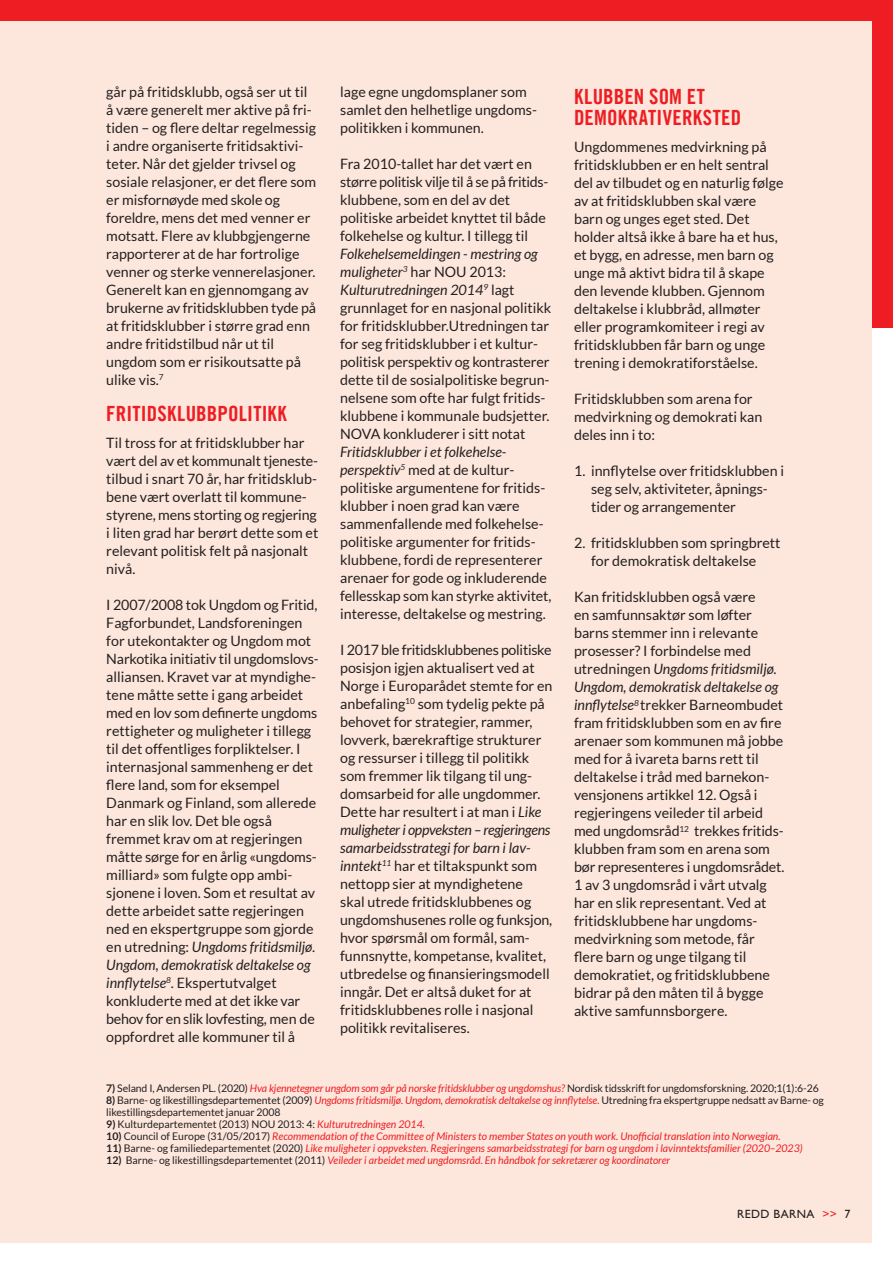
<style>
.page{position:relative;width:893px;height:1263px;background:#fff}
.page>*{position:absolute;margin:0;border:0;box-sizing:border-box;transform-origin:0 0}
.t1{font:21px/21px "Trade Gothic LT Com Bd Cn 20";letter-spacing:.015em;color:#ee1d23}
.t2{font:14.25px/18px "Lato";color:#231f20}
.t3{font:12px "Gill Sans Infant Std";letter-spacing:.03em;color:#231f20}
.t4{font:10.5px/12px "Lato";letter-spacing:-.01em;color:#231f20}
.t5{font:italic 10.5px "Lato";color:#ee1d23}
.s1{font-style:italic}
.s2{font-weight:700}
.s3{font-style:italic;color:#ee1d23}
.s4{font-weight:700;font-style:normal;color:#231f20}
.s5{font-style:normal;color:#231f20}
.s6{color:#ee1d23}
</style>
<div class="page">
<div style="left:0;top:0;width:893px;height:327px;background:#ee1d23"></div>
<div style="left:0;top:21px;width:872px;height:1222px;background:#fde7dc"></div>
<p class="t2" style="left:106px;top:82px;width:211px">går på fritidsklubb, også ser ut til å være generelt mer aktive på fri&shy;tiden – og flere deltar regelmessig i andre organiserte fritidsaktivi&shy;teter. Når det gjelder trivsel og sosiale relasjoner, er det flere som er misfornøyde med skole og foreldre, mens det med venner er motsatt. Flere av klubbgjengerne rapporterer at de har fortrolige venner og sterke vennerelasjoner.<br>Generelt kan en gjennomgang av brukerne av fritidsklubben tyde på at fritidsklubber i større grad enn andre fritidstilbud når ut til ungdom som er risikoutsatte på ulike vis.<sup>7</sup></p>
<h1 class="t1" style="left:106px;top:402px;width:182px">FRITIDSKLUBBPOLITIKK</h1>
<p class="t2" style="left:106px;top:433px;width:214px">Til tross for at fritidsklubber har vært del av et kommunalt tjeneste&shy;tilbud i snart 70 år, har fritidsklub&shy;bene vært overlatt til kommune&shy;styrene, mens storting og regjering i liten grad har berørt dette som et relevant politisk felt på nasjonalt nivå.</p>
<p class="t2" style="left:106px;top:595px;width:214px">I 2007/2008 tok Ungdom og Fritid, Fagforbundet, Landsforeningen for utekontakter og Ungdom mot Narkotika initiativ til ungdomslovs&shy;alliansen. Kravet var at myndighe&shy;tene måtte sette i gang arbeidet med en lov som definerte ungdoms rettigheter og muligheter i tillegg til det offentliges forpliktelser. I internasjonal sammenheng er det flere land, som for eksempel Danmark og Finland, som allerede har en slik lov. Det ble også fremmet krav om at regjeringen måtte sørge for en årlig «ungdoms&shy;milliard» som fulgte opp ambi&shy;sjonene i loven. Som et resultat av dette arbeidet satte regjeringen ned en ekspertgruppe som gjorde en utredning: <span class="s1">Ungdoms fritidsmiljø.<br>Ungdom, demokratisk deltakelse og innflytelse</span><sup>8</sup><span class="s1">.</span> Ekspertutvalget konkluderte med at det ikke var behov for en slik lovfesting, men de oppfordret alle kommuner til å</p>
<p class="t2" style="left:340px;top:82px;width:198px">lage egne ungdomsplaner som samlet den helhetlige ungdoms&shy;politikken i kommunen.</p>
<p class="t2" style="left:340px;top:154px;width:210px">Fra 2010-tallet har det vært en større politisk vilje til å se på fritids&shy;klubbene, som en del av det politiske arbeidet knyttet til både folkehelse og kultur. I tillegg til</p>
<p class="t2" style="left:340px;top:244px;width:213px"><span class="s1">Folkehelsemeldingen - mestring og muligheter</span><sup>3</sup> har NOU 2013:<br><span class="s1">Kulturutredningen 2014</span><sup>9</sup> lagt grunnlaget for en nasjonal politikk for fritidsklubber.Utredningen tar for seg fritidsklubber i et kultur&shy;politisk perspektiv og kontrasterer dette til de sosialpolitiske begrun&shy;nelsene som ofte har fulgt fritids&shy;klubbene i kommunale budsjetter.<br>NOVA konkluderer i sitt notat</p>
<p class="t2" style="left:340px;top:442px;width:213px"><span class="s1">Fritidsklubber i et folkehelse&shy;perspektiv</span><sup>5</sup> med at de kultur&shy;politiske argumentene for fritids&shy;klubber i noen grad kan være sammenfallende med folkehelse&shy;politiske argumenter for fritids&shy;klubbene, fordi de representerer arenaer for gode og inkluderende fellesskap som kan styrke aktivitet, interesse, deltakelse og mestring.</p>
<p class="t2" style="left:340px;top:640px;width:214px">I 2017 ble fritidsklubbenes politiske posisjon igjen aktualisert ved at Norge i Europarådet stemte for en anbefaling<sup>10</sup> som tydelig pekte på behovet for strategier, rammer, lovverk, bærekraftige strukturer og ressurser i tillegg til politikk som fremmer lik tilgang til ung&shy;domsarbeid for alle ungdommer.<br>Dette har resultert i at man i <span class="s1">Like muligheter i oppveksten – regjeringens samarbeidsstrategi for barn i lav&shy;inntekt</span><sup>11</sup> har et tiltakspunkt som nettopp sier at myndighetene<br>skal utrede fritidsklubbenes og ungdomshusenes rolle og funksjon, hvor spørsmål om formål, sam&shy;funnsnytte, kompetanse, kvalitet, utbredelse og finansieringsmodell inngår. Det er altså duket for at fritidsklubbenes rolle i nasjonal politikk revitaliseres.</p>
<h1 class="t1" style="left:574px;top:86px;width:169px">KLUBBEN SOM ET<br>DEMOKRATIVERKSTED</h1>
<p class="t2" style="left:574px;top:138px;width:211px">Ungdommenes medvirkning på fritidsklubben er en helt sentral del av tilbudet og en naturlig følge av at fritidsklubben skal være barn og unges eget sted. Det holder altså ikke å bare ha et hus, et bygg, en adresse, men barn og unge må aktivt bidra til å skape den levende klubben. Gjennom deltakelse i klubbråd, allmøter eller programkomiteer i regi av fritidsklubben får barn og unge trening i demokratiforståelse.</p>
<p class="t2" style="left:574px;top:390px;width:190px">Fritidsklubben som arena for medvirkning og demokrati kan deles inn i to:</p>
<p class="t2" style="left:591px;top:462px;width:194px;text-indent:-17px">1. innflytelse over fritidsklubben i seg selv, aktiviteter, åpnings&shy;tider og arrangementer</p>
<p class="t2" style="left:574px;top:534px;width:208px;text-align:center">2. fritidsklubben som springbrett for demokratisk deltakelse</p>
<p class="t2" style="left:574px;top:588px;width:212px">Kan fritidsklubben også være<br>en samfunnsaktør som løfter barns stemmer inn i relevante prosesser? I forbindelse med utredningen <span class="s1">Ungdoms fritidsmiljø.<br>Ungdom, demokratisk deltakelse og innflytelse</span><sup>8</sup> trekker Barneombudet fram fritidsklubben som en av fire arenaer som kommunen må jobbe med for å ivareta barns rett til deltakelse i tråd med barnekon&shy;vensjonens artikkel 12. Også i regjeringens veileder til arbeid med ungdomsråd<sup>12</sup> trekkes fritids&shy;klubben fram som en arena som bør representeres i ungdomsrådet.<br>1 av 3 ungdomsråd i vårt utvalg har en slik representant. Ved at fritidsklubbene har ungdoms&shy;medvirkning som metode, får flere barn og unge tilgang til demokratiet, og fritidsklubbene bidrar på den måten til å bygge aktive samfunnsborgere.</p>
<p class="t4" style="left:106px;top:1082px;width:714px"><span class="s2">7)</span> Seland I, Andersen PL. (2020) <span class="s3">Hva kjennetegner ungdom som går på norske fritidsklubber og ungdomshus?</span> Nordisk tidsskrift for ungdomsforskning. 2020;1(1):6-26</p>
<p class="t4" style="left:106px;top:1094px;width:719px"><span class="s2">8)</span> Barne- og likestillingsdepartementet (2009) <span class="s3">Ungdoms fritidsmiljø. Ungdom, demokratisk deltakelse og innflytelse.</span> Utredning fra ekspertgruppe nedsatt av Barne- og likestillingsdepartementet januar 2008</p>
<p class="t4" style="left:106px;top:1118px;width:320px"><span class="s2">9)</span> Kulturdepartementet (2013) NOU 2013: 4: <span class="s3">Kulturutredningen 2014.</span></p>
<p class="t5" style="left:106px;top:1130px;width:676px"><span class="s4">10)</span> <span class="s5">Council of Europe (31/05/2017)</span> Recommendation of the Committee of Ministers to member States on youth work. Unofficial translation into Norwegian.</p>
<p class="t5" style="left:106px;top:1142px;width:698px"><span class="s4">11)</span> <span class="s5">Barne- og familiedepartementet (2020)</span> Like muligheter i oppveksten. Regjeringens samarbeidsstrategi for barn og ungdom i lavinntektsfamilier (2020–2023)</p>
<p class="t5" style="left:106px;top:1154px;width:565px"><span class="s4">12)</span> <span class="s5">Barne- og likestillingsdepartementet (2011)</span> Veileder i arbeidet med ungdomsråd. En håndbok for sekretærer og koordinatorer</p>
<p class="t3" style="left:737px;top:1207px;width:115px">REDD BARNA <span class="s6">&gt;&gt;</span> 7</p>
</div>
